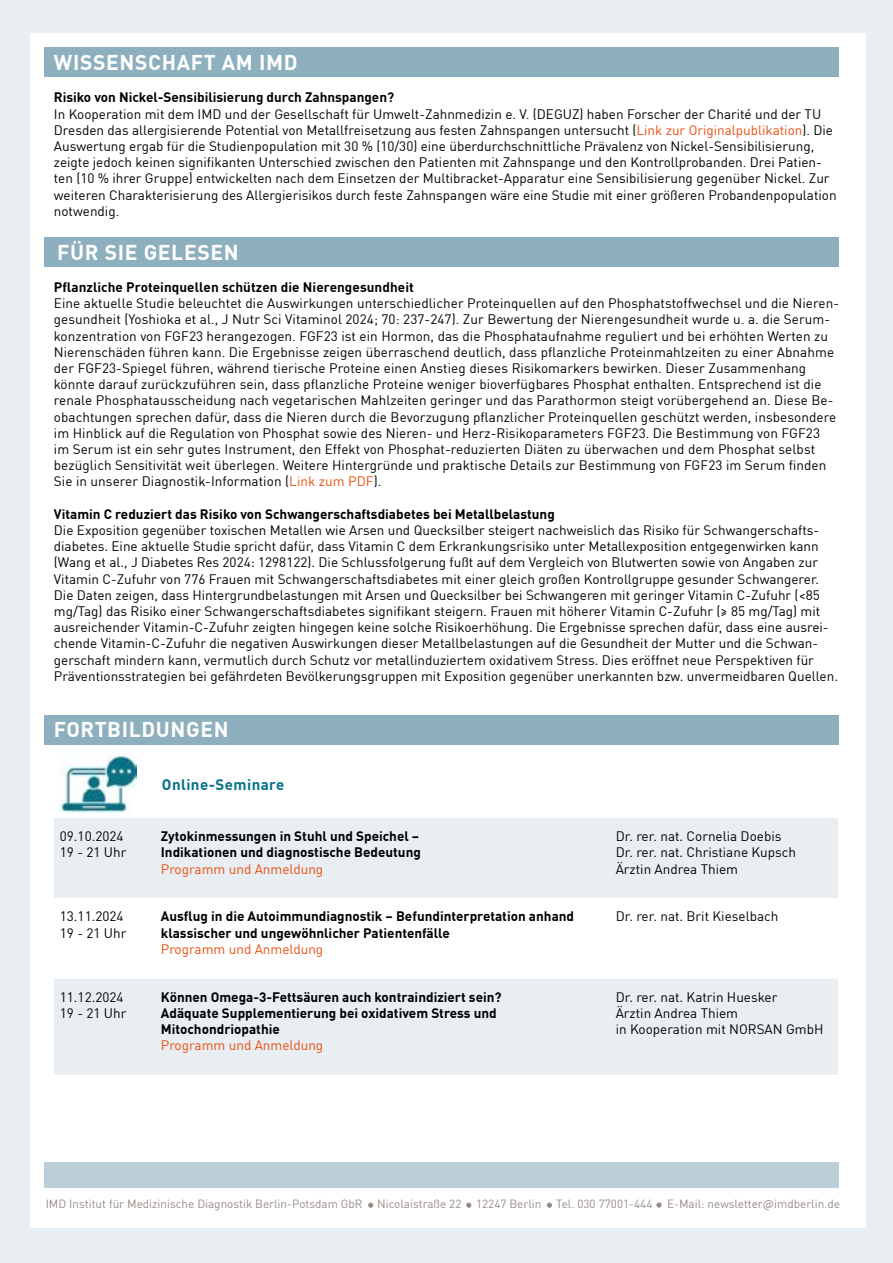
<style>
.page{position:relative;width:893px;height:1263px;background:#e8eef2}
.page>*{position:absolute;margin:0;border:0;box-sizing:border-box;transform-origin:0 0}
.t1{font:700 21px "DIN Offc";letter-spacing:.03em;color:#fff}
.t2{font:700 15px "DIN Pro";letter-spacing:.03em;color:#007086}
.t3{font:13.5px/16.2px "DIN Pro";letter-spacing:.005em;color:#000}
.t4{font:13.5px/16.2px "DIN Offc";color:#000}
.t5{font:700 13.5px/16.2px "DIN Offc";color:#000}
.t6{font:700 13.5px "DIN Pro";color:#000}
.t7{font:13.5px "DIN Offc";color:#e94e0f}
.t8{font:11.7px "DIN Pro";color:#958b87}
.s1{font-family:"DIN Offc";color:#e94e0f}
</style>
<div class="page">
<div style="left:30px;top:33px;width:836px;height:1195px;background:#fff"></div>
<div style="left:45px;top:47px;width:794px;height:30px;background:#8eb0be"></div>
<div style="left:44px;top:237px;width:794px;height:30px;background:#8eb0be"></div>
<div style="left:45px;top:715px;width:794px;height:30px;background:#8eb0be"></div>
<div style="left:54px;top:818px;width:784px;height:257px;background:#e8eef2"></div>
<svg style="left:54px;top:898px;width:784px;height:80px"></svg>
<div style="left:45px;top:1162px;width:794px;height:26px;background:#bcced7"></div>
<svg style="left:368px;top:1202px;width:5px;height:6px"></svg>
<svg style="left:466px;top:1202px;width:5px;height:6px"></svg>
<svg style="left:547px;top:1202px;width:5px;height:6px"></svg>
<svg style="left:656px;top:1202px;width:5px;height:5px"></svg>
<img style="left:59px;top:754px;width:78px;height:58px">
<h1 class="t1" style="left:54px;top:49px;width:245px">WISSENSCHAFT AM IMD</h1>
<p class="t6" style="left:54px;top:87px;width:342px">Risiko von Nickel-Sensibilisierung durch Zahnspangen?</p>
<p class="t3" style="left:54px;top:105px;width:784px">In Kooperation mit dem IMD und der Gesellschaft für Umwelt-Zahnmedizin e. V. (DEGUZ) haben Forscher der Charité und der TU Dresden das allergisierende Potential von Metallfreisetzung aus festen Zahnspangen untersucht (<span class="s1">Link zur Originalpublikation</span>). Die Auswertung ergab für die Studienpopulation mit 30 % (10/30) eine überdurchschnittliche Prävalenz von Nickel-Sensibilisierung, zeigte jedoch keinen signifikanten Unterschied zwischen den Patienten mit Zahnspange und den Kontrollprobanden. Drei Patien&shy;ten (10 % ihrer Gruppe) entwickelten nach dem Einsetzen der Multibracket-Apparatur eine Sensibilisierung gegenüber Nickel. Zur weiteren Charakterisierung des Allergierisikos durch feste Zahnspangen wäre eine Studie mit einer größeren Probandenpopulation notwendig.</p>
<h1 class="t1" style="left:57px;top:238px;width:183px">FÜR SIE GELESEN</h1>
<p class="t6" style="left:54px;top:277px;width:361px">Pflanzliche Proteinquellen schützen die Nierengesundheit</p>
<p class="t3" style="left:54px;top:294px;width:787px">Eine aktuelle Studie beleuchtet die Auswirkungen unterschiedlicher Proteinquellen auf den Phosphatstoffwechsel und die Nieren&shy;gesundheit (Yoshioka et al., J Nutr Sci Vitaminol 2024; 70: 237-247). Zur Bewertung der Nierengesundheit wurde u. a. die Serum&shy;konzentration von FGF23 herangezogen. FGF23 ist ein Hormon, das die Phosphataufnahme reguliert und bei erhöhten Werten zu Nierenschäden führen kann. Die Ergebnisse zeigen überraschend deutlich, dass pflanzliche Proteinmahlzeiten zu einer Abnahme der FGF23-Spiegel führen, während tierische Proteine einen Anstieg dieses Risikomarkers bewirken. Dieser Zusammenhang könnte darauf zurückzuführen sein, dass pflanzliche Proteine weniger bioverfügbares Phosphat enthalten. Entsprechend ist die renale Phosphatausscheidung nach vegetarischen Mahlzeiten geringer und das Parathormon steigt vorübergehend an. Diese Be&shy;obachtungen sprechen dafür, dass die Nieren durch die Bevorzugung pflanzlicher Proteinquellen geschützt werden, insbesondere im Hinblick auf die Regulation von Phosphat sowie des Nieren- und Herz-Risikoparameters FGF23. Die Bestimmung von FGF23<br>im Serum ist ein sehr gutes Instrument, den Effekt von Phosphat-reduzierten Diäten zu überwachen und dem Phosphat selbst bezüglich Sensitivität weit überlegen. Weitere Hintergründe und praktische Details zur Bestimmung von FGF23 im Serum finden Sie in unserer Diagnostik-Information (<span class="s1">Link zum PDF</span>).</p>
<p class="t5" style="left:54px;top:505px;width:502px">Vitamin C reduziert das Risiko von Schwangerschaftsdiabetes bei Metallbelastung</p>
<p class="t4" style="left:54px;top:522px;width:786px">Die Exposition gegenüber toxischen Metallen wie Arsen und Quecksilber steigert nachweislich das Risiko für Schwangerschafts&shy;diabetes. Eine aktuelle Studie spricht dafür, dass Vitamin C dem Erkrankungsrisiko unter Metallexposition entgegenwirken kann (Wang et al., J Diabetes Res 2024: 1298122). Die Schlussfolgerung fußt auf dem Vergleich von Blutwerten sowie von Angaben zur Vitamin C-Zufuhr von 776 Frauen mit Schwangerschaftsdiabetes mit einer gleich großen Kontrollgruppe gesunder Schwangerer.<br>Die Daten zeigen, dass Hintergrundbelastungen mit Arsen und Quecksilber bei Schwangeren mit geringer Vitamin C-Zufuhr (&lt;85 mg/Tag) das Risiko einer Schwangerschaftsdiabetes signifikant steigern. Frauen mit höherer Vitamin C-Zufuhr (≥ 85 mg/Tag) mit ausreichender Vitamin-C-Zufuhr zeigten hingegen keine solche Risikoerhöhung. Die Ergebnisse sprechen dafür, dass eine ausrei&shy;chende Vitamin-C-Zufuhr die negativen Auswirkungen dieser Metallbelastungen auf die Gesundheit der Mutter und die Schwan&shy;gerschaft mindern kann, vermutlich durch Schutz vor metallinduziertem oxidativem Stress. Dies eröffnet neue Perspektiven für Präventionsstrategien bei gefährdeten Bevölkerungsgruppen mit Exposition gegenüber unerkannten bzw. unvermeidbaren Quellen.</p>
<h1 class="t1" style="left:54px;top:716px;width:176px">FORTBILDUNGEN</h1>
<p class="t2" style="left:162px;top:772px;width:124px">Online-Seminare</p>
<p class="t4" style="left:60px;top:828px;width:68px">09.10.2024<br>19 - 21 Uhr</p>
<p class="t5" style="left:161px;top:828px;width:262px">Zytokinmessungen in Stuhl und Speichel –<br>Indikationen und diagnostische Bedeutung</p>
<p class="t7" style="left:161px;top:860px;width:164px">Programm und Anmeldung</p>
<p class="t4" style="left:60px;top:908px;width:68px">13.11.2024<br>19 - 21 Uhr</p>
<p class="t5" style="left:161px;top:908px;width:415px">Ausflug in die Autoimmundiagnostik – Befundinterpretation anhand klassischer und ungewöhnlicher Patientenfälle</p>
<p class="t7" style="left:161px;top:940px;width:164px">Programm und Anmeldung</p>
<p class="t4" style="left:60px;top:988px;width:68px">11.12.2024<br>19 - 21 Uhr</p>
<p class="t5" style="left:161px;top:988px;width:342px">Können Omega-3-Fettsäuren auch kontraindiziert sein?<br>Adäquate Supplementierung bei oxidativem Stress und<br>Mitochondriopathie</p>
<p class="t7" style="left:161px;top:1037px;width:164px">Programm und Anmeldung</p>
<p class="t4" style="left:616px;top:828px;width:182px">Dr. rer. nat. Cornelia Doebis<br>Dr. rer. nat. Christiane Kupsch<br>Ärztin Andrea Thiem</p>
<p class="t4" style="left:616px;top:908px;width:164px">Dr. rer. nat. Brit Kieselbach</p>
<p class="t4" style="left:616px;top:988px;width:209px">Dr. rer. nat. Katrin Huesker<br>Ärztin Andrea Thiem<br>in Kooperation mit NORSAN GmbH</p>
<p class="t8" style="left:46px;top:1195px;width:796px">IMD Institut für Medizinische Diagnostik Berlin-Potsdam GbR Nicolaistraße 22 12247 Berlin Tel. 030 77001-444 E-Mail: newsletter@imdberlin.de</p>
</div>
